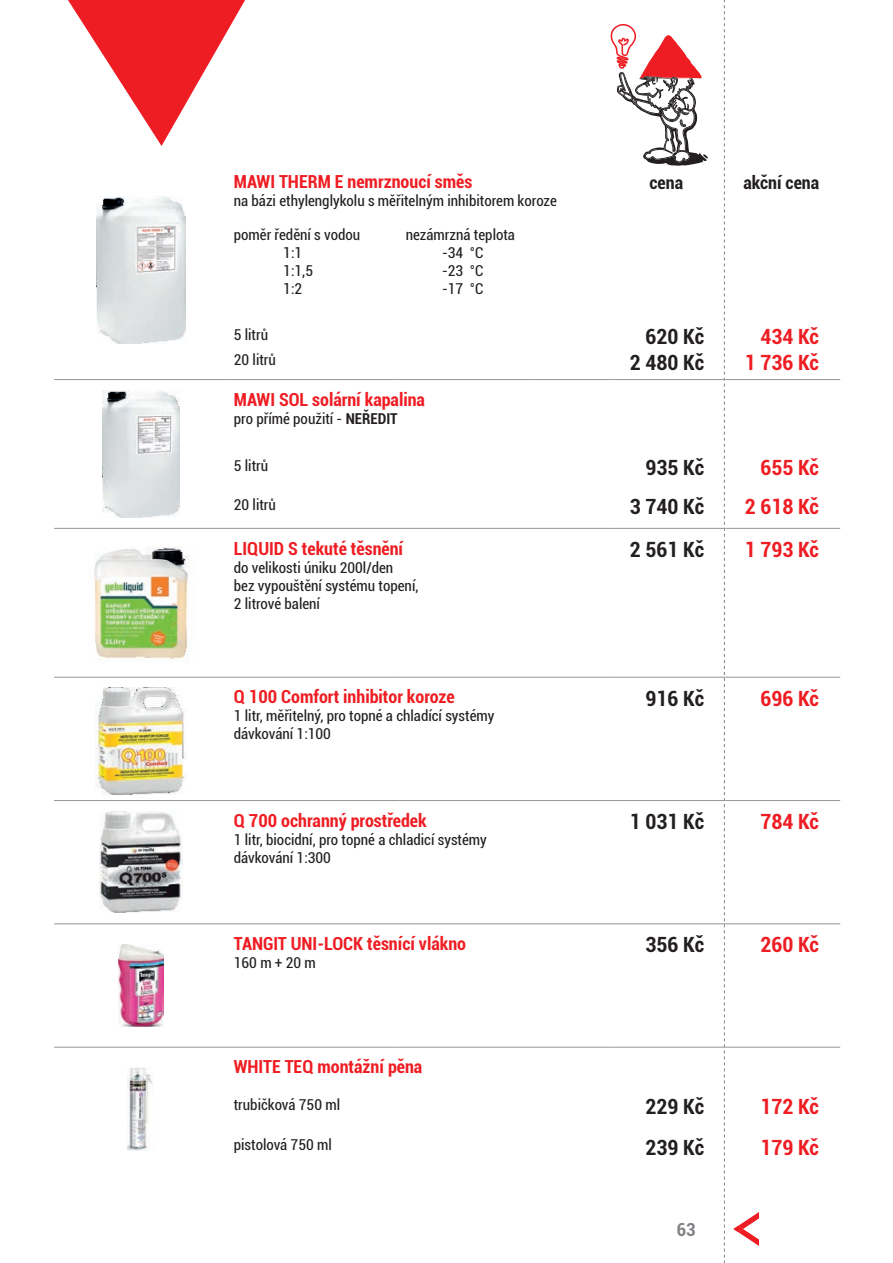
<style>
.page{position:relative;width:893px;height:1263px;background:#fff}
.page>*{position:absolute;margin:0;border:0;box-sizing:border-box;transform-origin:0 0}
.t1{font:700 condensed 21px "Roboto";color:#231f20}
.t2{font:700 condensed 21px "Roboto";color:#ee1d23}
.t3{font:700 condensed 18px "Roboto";color:#ee1d23}
.t4{font:700 condensed 18px "Roboto";color:#231f20}
.t5{font:700 condensed 18px "Roboto";color:#808285}
.t6{font:condensed 15px/18px "Roboto";color:#231f20}
.s1{font-weight:700}
</style>
<div class="page">
<svg style="left:611px;top:24px;width:97px;height:142px"></svg>
<svg style="left:724px;top:0;width:117px;height:1263px"></svg>
<svg style="left:68px;top:0;width:177px;height:146px"></svg>
<hr style="left:54px;top:379px;width:174px;height:1px;background:#939598">
<hr style="left:228px;top:379px;width:172px;height:1px;background:#939598">
<hr style="left:400px;top:379px;width:129px;height:1px;background:#939598">
<hr style="left:529px;top:379px;width:82px;height:1px;background:#939598">
<hr style="left:611px;top:379px;width:114px;height:1px;background:#939598">
<hr style="left:725px;top:379px;width:115px;height:1px;background:#939598">
<hr style="left:54px;top:528px;width:174px;height:1px;background:#939598">
<hr style="left:228px;top:528px;width:172px;height:1px;background:#939598">
<hr style="left:400px;top:528px;width:129px;height:1px;background:#939598">
<hr style="left:529px;top:528px;width:82px;height:1px;background:#939598">
<hr style="left:611px;top:528px;width:114px;height:1px;background:#939598">
<hr style="left:725px;top:528px;width:115px;height:1px;background:#939598">
<hr style="left:54px;top:677px;width:174px;height:1px;background:#939598">
<hr style="left:228px;top:677px;width:172px;height:1px;background:#939598">
<hr style="left:400px;top:677px;width:129px;height:1px;background:#939598">
<hr style="left:529px;top:677px;width:82px;height:1px;background:#939598">
<hr style="left:611px;top:677px;width:114px;height:1px;background:#939598">
<hr style="left:725px;top:677px;width:115px;height:1px;background:#939598">
<hr style="left:54px;top:800px;width:174px;height:1px;background:#939598">
<hr style="left:228px;top:800px;width:172px;height:1px;background:#939598">
<hr style="left:400px;top:800px;width:129px;height:1px;background:#939598">
<hr style="left:529px;top:800px;width:82px;height:1px;background:#939598">
<hr style="left:611px;top:800px;width:114px;height:1px;background:#939598">
<hr style="left:725px;top:800px;width:115px;height:1px;background:#939598">
<hr style="left:54px;top:923px;width:174px;height:1px;background:#939598">
<hr style="left:228px;top:923px;width:172px;height:1px;background:#939598">
<hr style="left:400px;top:923px;width:129px;height:1px;background:#939598">
<hr style="left:529px;top:923px;width:82px;height:1px;background:#939598">
<hr style="left:611px;top:923px;width:114px;height:1px;background:#939598">
<hr style="left:725px;top:923px;width:115px;height:1px;background:#939598">
<hr style="left:54px;top:1047px;width:174px;height:1px;background:#939598">
<hr style="left:228px;top:1047px;width:172px;height:1px;background:#939598">
<hr style="left:400px;top:1047px;width:129px;height:1px;background:#939598">
<hr style="left:529px;top:1047px;width:82px;height:1px;background:#939598">
<hr style="left:611px;top:1047px;width:114px;height:1px;background:#939598">
<hr style="left:725px;top:1047px;width:115px;height:1px;background:#939598">
<img style="left:96px;top:197px;width:90px;height:147px">
<img style="left:102px;top:390px;width:78px;height:128px">
<img style="left:94px;top:546px;width:95px;height:114px">
<img style="left:96px;top:688px;width:90px;height:107px">
<img style="left:100px;top:812px;width:82px;height:101px">
<img style="left:119px;top:945px;width:44px;height:81px">
<img style="left:128px;top:1067px;width:25px;height:84px">
<p class="t3" style="left:234px;top:169px;width:240px">MAWI THERM E nemrznoucí směs</p>
<p class="t4" style="left:649px;top:170px;width:35px">cena</p>
<p class="t4" style="left:743px;top:170px;width:77px">akční cena</p>
<p class="t6" style="left:234px;top:191px;width:325px">na bázi ethylenglykolu s měřitelným inhibitorem koroze</p>
<p class="t6" style="left:234px;top:225px;width:128px;text-align:center">poměr ředění s vodou<br>1:1<br>1:1,5<br>1:2</p>
<p class="t6" style="left:406px;top:225px;width:111px;text-align:center">nezámrzná teplota -34 °C<br>-23 °C<br>-17 °C</p>
<p class="t6" style="left:234px;top:325px;width:36px">5 litrů</p>
<h1 class="t1" style="left:645px;top:322px;width:60px">620 Kč</h1>
<h1 class="t2" style="left:760px;top:322px;width:60px">434 Kč</h1>
<p class="t6" style="left:234px;top:350px;width:44px">20 litrů</p>
<h1 class="t1" style="left:630px;top:348px;width:76px">2 480 Kč</h1>
<h1 class="t2" style="left:745px;top:348px;width:76px">1 736 Kč</h1>
<p class="t3" style="left:234px;top:387px;width:193px">MAWI SOL solární kapalina</p>
<p class="t6" style="left:234px;top:409px;width:165px">pro přímé použití - <span class="s1">NEŘEDIT</span></p>
<p class="t6" style="left:234px;top:456px;width:36px">5 litrů</p>
<h1 class="t1" style="left:645px;top:453px;width:60px">935 Kč</h1>
<h1 class="t2" style="left:760px;top:453px;width:60px">655 Kč</h1>
<p class="t6" style="left:234px;top:495px;width:44px">20 litrů</p>
<h1 class="t1" style="left:630px;top:492px;width:76px">3 740 Kč</h1>
<h1 class="t2" style="left:745px;top:492px;width:76px">2 618 Kč</h1>
<p class="t3" style="left:234px;top:536px;width:171px">LIQUID S tekuté těsnění</p>
<p class="t6" style="left:234px;top:558px;width:186px">do velikosti úniku 200l/den<br>bez vypouštění systému topení,<br>2 litrové balení</p>
<h1 class="t1" style="left:630px;top:535px;width:76px">2 561 Kč</h1>
<h1 class="t2" style="left:745px;top:535px;width:76px">1 793 Kč</h1>
<p class="t3" style="left:234px;top:684px;width:222px">Q 100 Comfort inhibitor koroze</p>
<p class="t6" style="left:234px;top:707px;width:262px">1 litr, měřitelný, pro topné a chladící systémy dávkování 1:100</p>
<p class="t3" style="left:234px;top:808px;width:194px">Q 700 ochranný prostředek</p>
<p class="t6" style="left:234px;top:830px;width:255px">1 litr, biocidní, pro topné a chladicí systémy dávkování 1:300</p>
<p class="t3" style="left:234px;top:931px;width:234px">TANGIT UNI-LOCK těsnící vlákno</p>
<p class="t6" style="left:234px;top:953px;width:84px">160 m + 20 m</p>
<h1 class="t1" style="left:645px;top:683px;width:60px">916 Kč</h1>
<h1 class="t2" style="left:760px;top:683px;width:60px">696 Kč</h1>
<h1 class="t1" style="left:630px;top:807px;width:76px">1 031 Kč</h1>
<h1 class="t2" style="left:760px;top:807px;width:60px">784 Kč</h1>
<h1 class="t1" style="left:645px;top:930px;width:60px">356 Kč</h1>
<h1 class="t2" style="left:760px;top:930px;width:60px">260 Kč</h1>
<p class="t3" style="left:234px;top:1054px;width:190px">WHITE TEQ montážní pěna</p>
<p class="t6" style="left:234px;top:1095px;width:108px">trubičková 750 ml</p>
<h1 class="t1" style="left:645px;top:1092px;width:60px">229 Kč</h1>
<h1 class="t2" style="left:760px;top:1092px;width:60px">172 Kč</h1>
<p class="t6" style="left:234px;top:1135px;width:100px">pistolová 750 ml</p>
<h1 class="t1" style="left:645px;top:1132px;width:60px">239 Kč</h1>
<h1 class="t2" style="left:760px;top:1132px;width:60px">179 Kč</h1>
<p class="t5" style="left:677px;top:1217px;width:20px">63</p>
</div>
